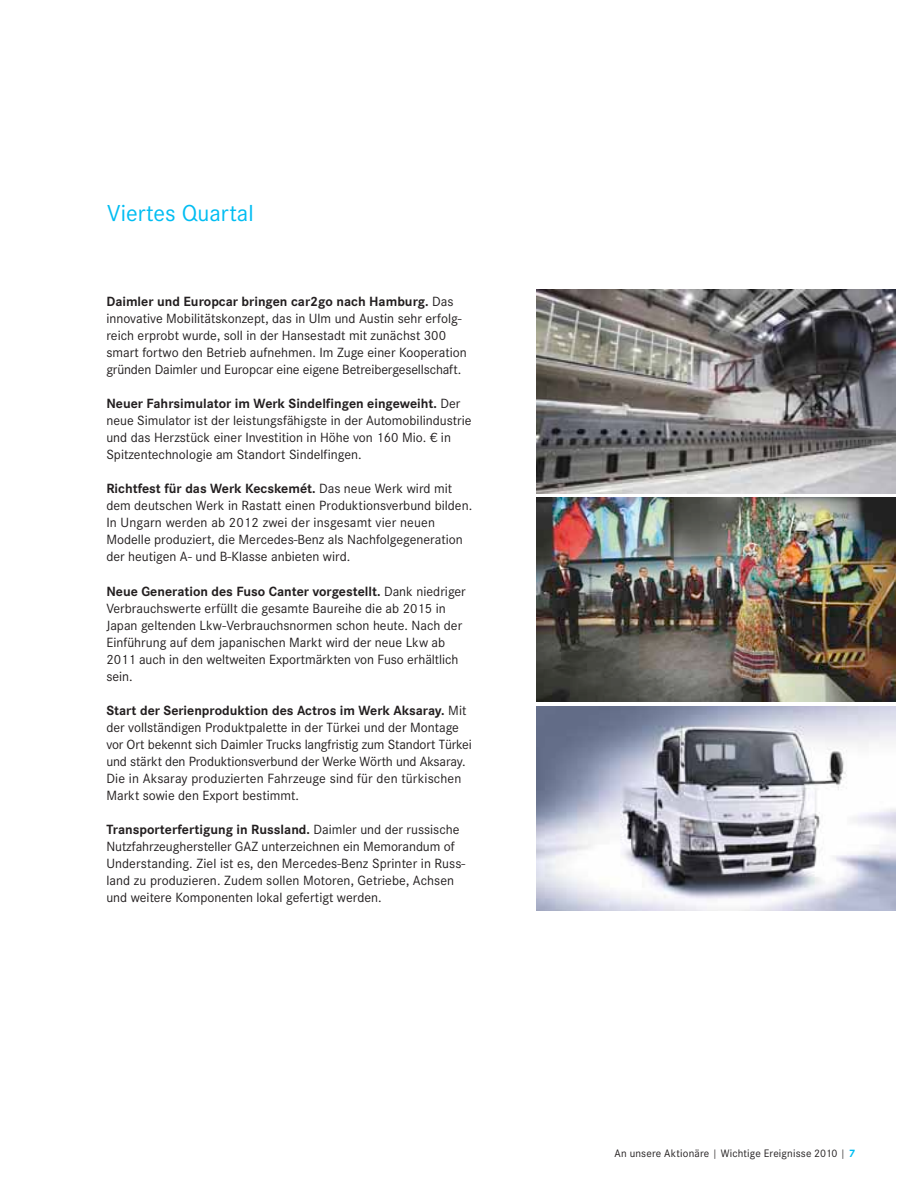
<style>
.page{position:relative;width:919px;height:1191px;background:#fff}
.page>*{position:absolute;margin:0;border:0;box-sizing:border-box;transform-origin:0 0}
.t1{font:24px "Corporate S";color:#01bdf2}
.t2{font:13.8px/17px "Corporate S";color:#231f20}
.t3{font:11.25px "Corporate S";letter-spacing:.015em;color:#231f20}
.s1{font-weight:700}
.s2{font-weight:300}
.s3{font-weight:700;color:#01bdf2}
</style>
<div class="page">
<img style="left:536px;top:289px;width:359px;height:204px">
<img style="left:536px;top:497px;width:359px;height:205px">
<img style="left:536px;top:706px;width:359px;height:204px">
<h1 class="t1" style="left:107px;top:200px;width:148px">Viertes Quartal</h1>
<p class="t2" style="left:106px;top:293px;width:362px"><span class="s1">Daimler und Europcar bringen car2go nach Hamburg.</span> Das innovative Mobilitätskonzept, das in Ulm und Austin sehr erfolg&shy;reich erprobt wurde, soll in der Hansestadt mit zunächst 300 smart fortwo den Betrieb aufnehmen. Im Zuge einer Kooperation gründen Daimler und Europcar eine eigene Betreibergesellschaft.</p>
<p class="t2" style="left:106px;top:395px;width:367px"><span class="s1">Neuer Fahrsimulator im Werk Sindelfingen eingeweiht.</span> Der neue Simulator ist der leistungsfähigste in der Automobilindustrie und das Herzstück einer Investition in Höhe von 160 Mio. € in Spitzentechnologie am Standort Sindelfingen.</p>
<p class="t2" style="left:106px;top:480px;width:367px"><span class="s1">Richtfest für das Werk Kecskemét.</span> Das neue Werk wird mit dem deutschen Werk in Rastatt einen Produktionsverbund bilden.<br>In Ungarn werden ab 2012 zwei der insgesamt vier neuen Modelle produziert, die Mercedes-Benz als Nachfolgegeneration der heutigen A- und B-Klasse anbieten wird.</p>
<p class="t2" style="left:106px;top:582px;width:361px"><span class="s1">Neue Generation des Fuso Canter vorgestellt.</span> Dank niedriger Verbrauchswerte erfüllt die gesamte Baureihe die ab 2015 in Japan geltenden Lkw-Verbrauchsnormen schon heute. Nach der Einführung auf dem japanischen Markt wird der neue Lkw ab 2011 auch in den weltweiten Exportmärkten von Fuso erhältlich sein.</p>
<p class="t2" style="left:106px;top:701px;width:367px"><span class="s1">Start der Serienproduktion des Actros im Werk Aksaray.</span> Mit der vollständigen Produktpalette in der Türkei und der Montage vor Ort bekennt sich Daimler Trucks langfristig zum Standort Türkei und stärkt den Produktionsverbund der Werke Wörth und Aksaray.<br>Die in Aksaray produzierten Fahrzeuge sind für den türkischen Markt sowie den Export bestimmt.</p>
<p class="t2" style="left:106px;top:820px;width:360px"><span class="s1">Transporterfertigung in Russland.</span> Daimler und der russische Nutzfahrzeughersteller GAZ unterzeichnen ein Memorandum of Understanding. Ziel ist es, den Mercedes-Benz Sprinter in Russ&shy;land zu produzieren. Zudem sollen Motoren, Getriebe, Achsen und weitere Komponenten lokal gefertigt werden.</p>
<p class="t3" style="left:614px;top:1146px;width:242px">An unsere Aktionäre <span class="s2">|</span> Wichtige Ereignisse 2010 <span class="s2">|</span> <span class="s3">7</span></p>
</div>
